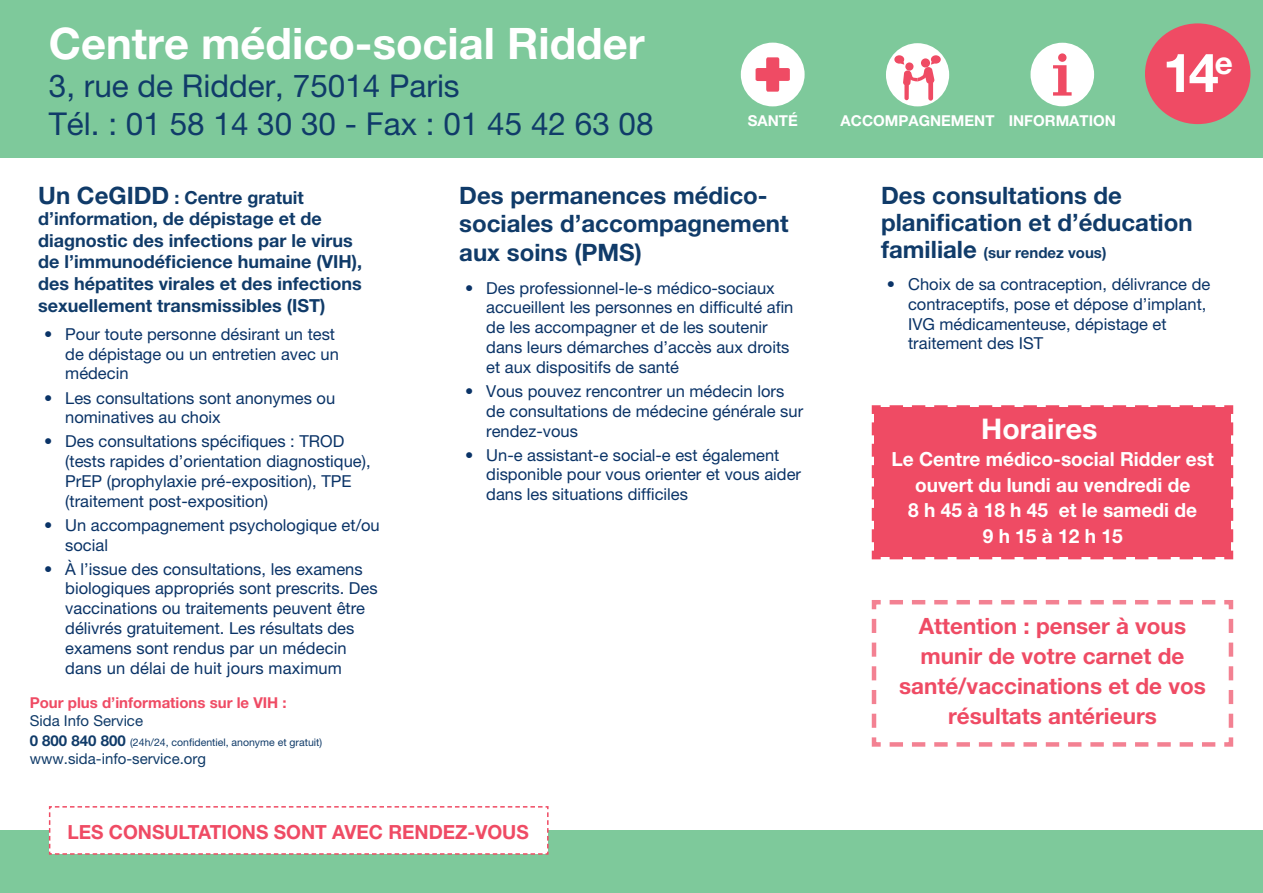
<style>
.page{position:relative;width:1263px;height:893px;background:#fff}
.page>*{position:absolute;margin:0;border:0;box-sizing:border-box;transform-origin:0 0}
.t1{font:700 54px "Helvetica Neue LT Pro";color:#fff}
.t2{font:700 43.5px "Helvetica Neue LT Pro";color:#fff}
.t3{font:31.5px/37.8px "Helvetica Neue LT Pro";color:#103b69}
.t4{font:700 28.5px "Helvetica Neue LT Pro";color:#fff}
.t5{font:700 24px/28.8px "Helvetica Neue LT Pro";color:#103b69}
.t6{font:700 22.5px/30px "Helvetica Neue LT Pro";color:#ef4b64;text-align:center}
.t7{font:700 19.5px/25.5px "Helvetica Neue LT Std";color:#fff;text-align:center}
.t8{font:700 19.5px "Helvetica Neue LT Std";color:#ef4b64}
.t9{font:700 18px/21.6px "Helvetica Neue LT Pro";color:#103b69}
.t10{font:16.5px/19.8px "Helvetica Neue LT Pro";color:#0a3367}
.t11{font:15px "Helvetica Neue LT Pro";color:#103b69}
.t12{font:700 15px "Helvetica Neue LT Pro";color:#ef4b64}
.t13{font:700 15px "Helvetica Neue LT Pro";color:#fff}
.t14{font:700 15px "Helvetica Neue LT Pro";color:#103b69}
.t15{font:10.5px "Helvetica Neue LT Pro";color:#103b69}
.s1{font-size:24px}
.s2{font-weight:700;font-size:15px}
</style>
<div class="page">
<div style="left:0;top:0;width:1263px;height:158px;background:#7ec99b"></div>
<div style="left:0;top:830px;width:1263px;height:63px;background:#7ec99b"></div>
<div style="left:871px;top:405px;width:363px;height:155px;background:#ef4b64"></div>
<div style="left:741px;top:43px;width:64px;height:63px;background:#fff;border-radius:50%"></div>
<svg style="left:755px;top:57px;width:35px;height:35px"></svg>
<div style="left:1030px;top:43px;width:64px;height:63px;background:#fff;border-radius:50%"></div>
<svg style="left:1053px;top:53px;width:18px;height:43px"></svg>
<div style="left:886px;top:43px;width:63px;height:63px;background:#fff;border-radius:50%"></div>
<svg style="left:894px;top:55px;width:47px;height:46px"></svg>
<div style="left:1145px;top:23px;width:105px;height:101px;background:#ef4b64;border-radius:50%"></div>
<svg style="left:871px;top:600px;width:363px;height:147px"></svg>
<div style="left:887px;top:618px;width:331px;height:116px;background:#fff"></div>
<div style="left:48px;top:806px;width:501px;height:49px;background:#fff"></div>
<h2 class="t2" style="left:49px;top:17px;width:597px">Centre médico-social Ridder</h2>
<h3 class="t3" style="left:49px;top:67px;width:606px">3, rue de Ridder, 75014 Paris<br>Tél. : 01 58 14 30 30 - Fax : 01 45 42 63 08</h3>
<p class="t13" style="left:748px;top:112px;width:52px">santé</p>
<p class="t13" style="left:841px;top:111px;width:12px">Acc</p>
<p class="t13" style="left:873px;top:111px;width:244px">ompagnement Information</p>
<h1 class="t1" style="left:1163px;top:39px;width:72px">14<sup>e</sup></h1>
<p class="t9" style="left:38px;top:186px;width:325px"><span class="s1">Un CeGIDD</span> : Centre gratuit d’information, de dépistage et de diagnostic des infections par le virus de l’immunodéficience humaine (VIH), des hépatites virales et des infections sexuellement transmissibles (IST)</p>
<p class="t10" style="left:65px;top:324px;width:275px;text-indent:-21px">• Pour toute personne désirant un test de dépistage ou un entretien avec un médecin</p>
<p class="t10" style="left:65px;top:387px;width:271px;text-indent:-21px">• Les consultations sont anonymes ou nominatives au choix</p>
<p class="t10" style="left:65px;top:431px;width:307px;text-indent:-21px">• Des consultations spécifiques : TROD (tests rapides d’orientation diagnostique), PrEP (prophylaxie pré-exposition), TPE (traitement post-exposition)</p>
<p class="t10" style="left:65px;top:515px;width:316px;text-indent:-21px">• Un accompagnement psychologique et/ou social</p>
<p class="t10" style="left:65px;top:559px;width:314px;text-indent:-21px">• À l’issue des consultations, les examens biologiques appropriés sont prescrits. Des vaccinations ou traitements peuvent être délivrés gratuitement. Les résultats des examens sont rendus par un médecin dans un délai de huit jours maximum</p>
<p class="t12" style="left:30px;top:693px;width:258px">Pour plus d’informations sur le VIH :</p>
<p class="t11" style="left:30px;top:712px;width:115px">Sida I nfo Service</p>
<p class="t15" style="left:30px;top:736px;width:294px"><span class="s2">0 800 840 800</span> (24h/24, confidentiel, anonyme et gratuit)</p>
<p class="t11" style="left:30px;top:750px;width:178px">www.sida-info-service.org</p>
<h3 class="t5" style="left:459px;top:180px;width:331px">Des permanences médico&shy;sociales d’accompagnement aux soins (PMS)</h3>
<p class="t10" style="left:486px;top:278px;width:309px;text-indent:-21px">• Des professionnel-le-s médico-sociaux accueillent les personnes en difficulté afin de les accompagner et de les soutenir dans leurs démarches d’accès aux droits et aux dispositifs de santé</p>
<p class="t10" style="left:486px;top:381px;width:318px;text-indent:-21px">• Vous pouvez rencontrer un médecin lors de consultations de médecine générale sur rendez-vous</p>
<p class="t10" style="left:486px;top:445px;width:316px;text-indent:-21px">• Un-e assistant-e social-e est également disponible pour vous orienter et vous aider dans les situations difficiles</p>
<p class="t8" style="left:67px;top:819px;width:123px">Les consultat</p>
<p class="t8" style="left:221px;top:819px;width:307px">ions sont avec rendez-vous</p>
<h3 class="t5" style="left:881px;top:181px;width:313px;line-height:27px">Des consultations de planification et d’éducation</h3>
<p class="t14" style="left:881px;top:243px;width:227px"><span class="s1">familiale</span> (sur rendez vous)</p>
<p class="t10" style="left:908px;top:274px;width:304px;text-indent:-21px">• Choix de sa contraception, délivrance de contraceptifs, pose et dépose d’implant, IVG médicamenteuse, dépistage et traitement des IST</p>
<h3 class="t4" style="left:981px;top:411px;width:118px">Horaires</h3>
<p class="t7" style="left:891px;top:446px;width:324px">Le Centre médico-social Ridder est ouvert du lundi au vendredi de<br>8 h 45 à 18 h 45 et le samedi de<br>9 h 15 à 12 h 15</p>
<h3 class="t6" style="left:899px;top:611px;width:308px">Attention : penser à vous munir de votre carnet de santé/vaccinations et de vos résultats antérieurs</h3>
</div>
